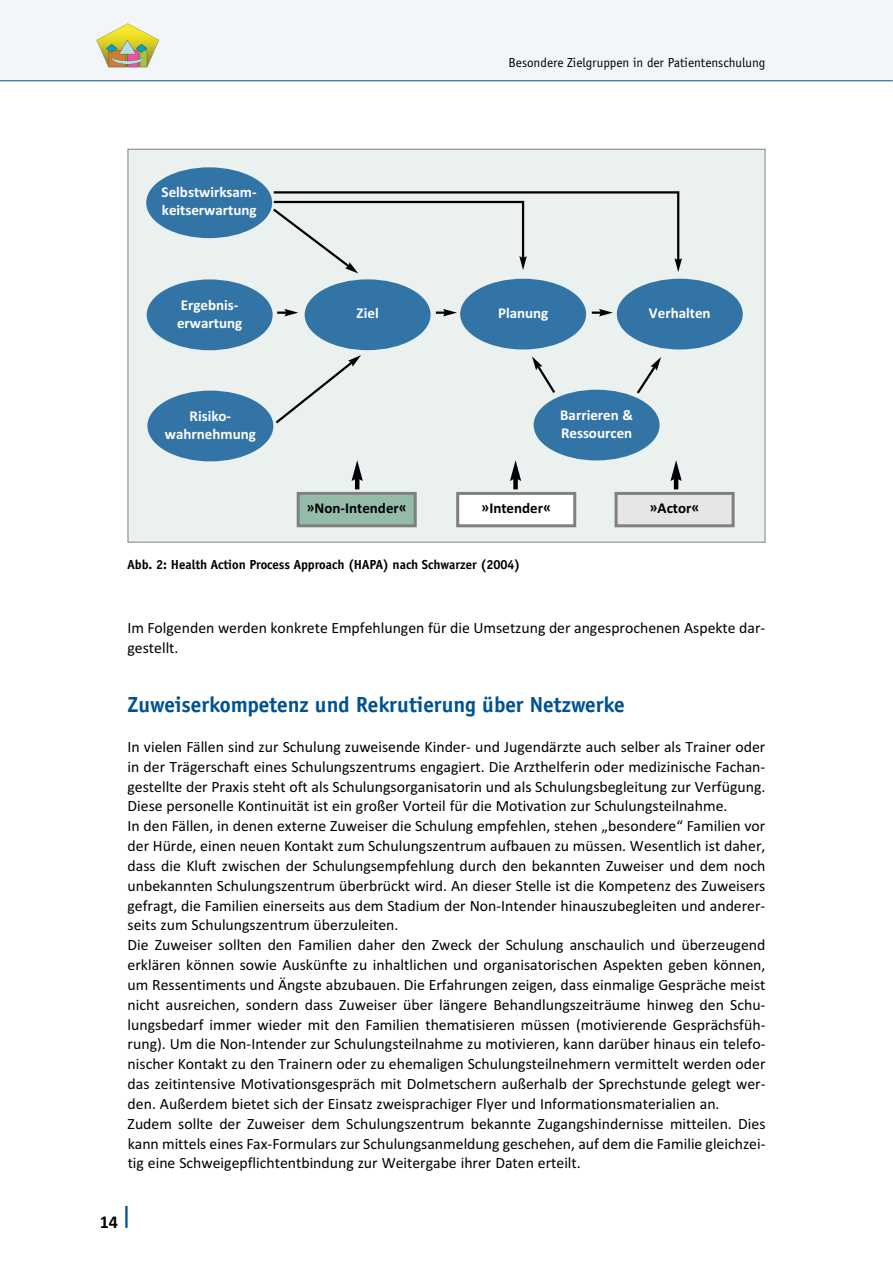
<style>
.page{position:relative;width:893px;height:1263px;background:#fff}
.page>*{position:absolute;margin:0;border:0;box-sizing:border-box;transform-origin:0 0}
.t1{font:700 22.5px "Officina Sans";color:#005291}
.t2{font:700 18px "Calibri";color:#000006}
.t3{font:15.75px/19.8px "Calibri";color:#000006}
.t4{font:700 15px/18px "Calibri";color:#fff}
.t5{font:700 15px "Calibri";color:#000006}
.t6{font:700 13.5px "Officina Sans";color:#000006}
.t7{font:13.5px "Officina Sans";color:#000006}
</style>
<div class="page">
<div style="left:128px;top:150px;width:637px;height:392px;background:#eaf1ee"></div>
<div style="left:0;top:0;width:893px;height:81px;background:#f2f6f9"></div>
<hr style="left:125px;top:1206px;width:3px;height:22px;background:#005291">
<hr style="left:0;top:80px;width:893px;height:1px;background:#005291">
<svg style="left:96px;top:23px;width:63px;height:44px"></svg>
<div style="left:146px;top:167px;width:126px;height:71px;background:#3374a7;border-radius:50%"></div>
<div style="left:147px;top:279px;width:126px;height:71px;background:#3374a7;border-radius:50%"></div>
<div style="left:147px;top:391px;width:126px;height:70px;background:#3374a7;border-radius:50%"></div>
<div style="left:305px;top:279px;width:126px;height:71px;background:#3374a7;border-radius:50%"></div>
<div style="left:460px;top:279px;width:126px;height:70px;background:#3374a7;border-radius:50%"></div>
<div style="left:617px;top:279px;width:126px;height:70px;background:#3374a7;border-radius:50%"></div>
<div style="left:534px;top:390px;width:126px;height:70px;background:#3374a7;border-radius:50%"></div>
<div style="left:300px;top:495px;width:114px;height:29px;background:#95bca9"></div>
<div style="left:297px;top:492px;width:120px;height:35px;border:3px solid #808082"></div>
<div style="left:459px;top:495px;width:114px;height:29px;background:#fff"></div>
<div style="left:456px;top:492px;width:120px;height:35px;border:3px solid #808082"></div>
<div style="left:618px;top:495px;width:114px;height:29px;background:#e6e6e6"></div>
<div style="left:615px;top:492px;width:120px;height:35px;border:3px solid #808082"></div>
<svg style="left:271px;top:191px;width:411px;height:82px"></svg>
<svg style="left:277px;top:309px;width:21px;height:7px"></svg>
<svg style="left:436px;top:309px;width:21px;height:7px"></svg>
<svg style="left:592px;top:309px;width:21px;height:7px"></svg>
<svg style="left:273px;top:355px;width:88px;height:71px"></svg>
<svg style="left:637px;top:357px;width:24px;height:37px"></svg>
<svg style="left:532px;top:356px;width:24px;height:37px"></svg>
<hr style="left:355px;top:477px;width:4px;height:12px;background:#000006">
<svg style="left:352px;top:460px;width:11px;height:21px"></svg>
<div style="left:513px;top:477px;width:5px;height:12px;background:#000006"></div>
<svg style="left:510px;top:460px;width:11px;height:21px"></svg>
<hr style="left:674px;top:477px;width:4px;height:12px;background:#000006">
<svg style="left:670px;top:460px;width:12px;height:21px"></svg>
<p class="t7" style="left:509px;top:54px;width:258px">Besondere Zielgruppen in der Patientenschulung</p>
<p class="t4" style="left:162px;top:183px;width:97px">Selbstwirksam&shy;keitserwartung</p>
<p class="t4" style="left:177px;top:295px;width:67px">Ergebnis&shy;erwartung</p>
<p class="t4" style="left:357px;top:304px;width:24px">Ziel</p>
<p class="t4" style="left:498px;top:304px;width:52px">Planung</p>
<p class="t4" style="left:649px;top:304px;width:63px">Verhalten</p>
<p class="t4" style="left:165px;top:406px;width:93px;text-align:center">Risiko&shy;wahrnehmung</p>
<p class="t4" style="left:560px;top:406px;width:74px">Barrieren &amp;<br>Ressourcen</p>
<p class="t5" style="left:306px;top:499px;width:102px">»Non-Intender«</p>
<p class="t5" style="left:481px;top:499px;width:71px">»Intender«</p>
<p class="t5" style="left:649px;top:499px;width:52px">»Actor«</p>
<p class="t6" style="left:128px;top:556px;width:394px">Abb. 2: Health Action Process Approach (HAPA) nach Schwarzer (2004)</p>
<p class="t3" style="left:128px;top:617px;width:639px">Im Folgenden werden konkrete Empfehlungen für die Umsetzung der angesprochenen Aspekte dar&shy;gestellt.</p>
<h1 class="t1" style="left:128px;top:691px;width:499px">Zuweiserkompetenz und Rekrutierung über Netzwerke</h1>
<p class="t3" style="left:128px;top:736px;width:639px">In vielen Fällen sind zur Schulung zuweisende Kinder- und Jugendärzte auch selber als Trainer oder in der Trägerschaft eines Schulungszentrums engagiert. Die Arzthelferin oder medizinische Fachan&shy;gestellte der Praxis steht oft als Schulungsorganisatorin und als Schulungsbegleitung zur Verfügung.<br>Diese personelle Kontinuität ist ein großer Vorteil für die Motivation zur Schulungsteilnahme.<br>In den Fällen, in denen externe Zuweiser die Schulung empfehlen, stehen „besondere“ Familien vor der Hürde, einen neuen Kontakt zum Schulungszentrum aufbauen zu müssen. Wesentlich ist daher, dass die Kluft zwischen der Schulungsempfehlung durch den bekannten Zuweiser und dem noch unbekannten Schulungszentrum überbrückt wird. An dieser Stelle ist die Kompetenz des Zuweisers gefragt, die Familien einerseits aus dem Stadium der Non-Intender hinauszubegleiten und anderer&shy;seits zum Schulungszentrum überzuleiten.<br>Die Zuweiser sollten den Familien daher den Zweck der Schulung anschaulich und überzeugend erklären können sowie Auskünfte zu inhaltlichen und organisatorischen Aspekten geben können, um Ressentiments und Ängste abzubauen. Die Erfahrungen zeigen, dass einmalige Gespräche meist nicht ausreichen, sondern dass Zuweiser über längere Behandlungszeiträume hinweg den Schu&shy;lungsbedarf immer wieder mit den Familien thematisieren müssen (motivierende Gesprächsfüh&shy;rung). Um die Non-Intender zur Schulungsteilnahme zu motivieren, kann darüber hinaus ein telefo&shy;nischer Kontakt zu den Trainern oder zu ehemaligen Schulungsteilnehmern vermittelt werden oder das zeitintensive Motivationsgespräch mit Dolmetschern außerhalb der Sprechstunde gelegt wer&shy;den. Außerdem bietet sich der Einsatz zweisprachiger Flyer und Informationsmaterialien an.<br>Zudem sollte der Zuweiser dem Schulungszentrum bekannte Zugangshindernisse mitteilen. Dies kann mittels eines Fax-Formulars zur Schulungsanmeldung geschehen, auf dem die Familie gleichzei&shy;tig eine Schweigepflichtentbindung zur Weitergabe ihrer Daten erteilt.</p>
<p class="t2" style="left:100px;top:1211px;width:20px">14</p>
</div>
